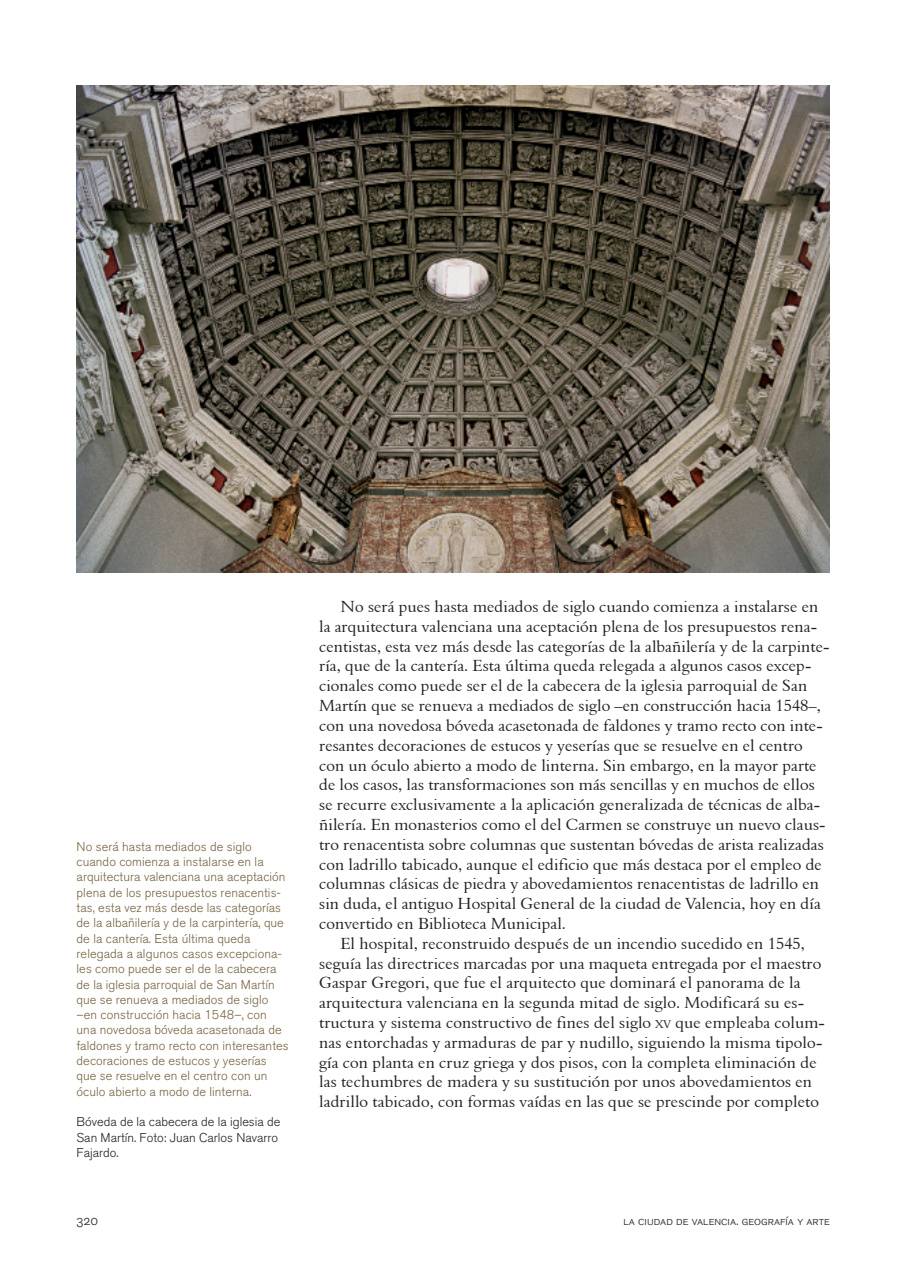
<style>
.page{position:relative;width:915px;height:1276px;background:#fff}
.page>*{position:absolute;margin:0;border:0;box-sizing:border-box;transform-origin:0 0}
.TEXTO{font:16.5px/19.8px "Aldine 401 BT Roman A";letter-spacing:.005em;color:#231f20}
.t1{font:13.5px "Akzidenz Grotesk BQ Light SC";color:#231f20}
.DESTACADOS{font:300 12.75px/15.3px "Akzidenz Grotesk BQ";letter-spacing:.005em;color:#766340}
.t2{font:300 12.75px/15.3px "Akzidenz Grotesk BQ";color:#231f20}
.t3{font:12px "Akzidenz Grotesk BQ Light SC";color:#231f20}
.s1{font-size:11.55px}
</style>
<div class="page">
<img style="left:77px;top:85px;width:752px;height:487px">
<p class="DESTACADOS" style="left:77px;top:839px;width:213px">No será hasta mediados de siglo cuando comienza a instalarse en la arquitectura valenciana una aceptación plena de los presupuestos renacentis&shy;tas, esta vez más desde las categorías de la albañilería y de la carpintería, que de la cantería. Esta última queda relegada a algunos casos excepciona&shy;les como puede ser el de la cabecera de la iglesia parroquial de San Martín que se renueva a mediados de siglo –en construcción hacia 1548–, con una novedosa bóveda acasetonada de faldones y tramo recto con interesantes decoraciones de estucos y yeserías que se resuelve en el centro con un óculo abierto a modo de linterna.</p>
<p class="t2" style="left:77px;top:1114px;width:205px">Bóveda de la cabecera de la iglesia de<br>San Martín. Foto: Juan Carlos Navarro<br>Fajardo.</p>
<p class="TEXTO" style="left:319px;top:596px;width:511px;text-indent:21px">No será pues hasta mediados de siglo cuando comienza a instalarse en la arquitectura valenciana una aceptación plena de los presupuestos rena&shy;centistas, esta vez más desde las categorías de la albañilería y de la carpinte&shy;ría, que de la cantería. Esta última queda relegada a algunos casos excep&shy;cionales como puede ser el de la cabecera de la iglesia parroquial de San Martín que se renueva a mediados de siglo –en construcción hacia 1548–, con una novedosa bóveda acasetonada de faldones y tramo recto con inte&shy;resantes decoraciones de estucos y yeserías que se resuelve en el centro con un óculo abierto a modo de linterna. Sin embargo, en la mayor parte de los casos, las transformaciones son más sencillas y en muchos de ellos se recurre exclusivamente a la aplicación generalizada de técnicas de alba&shy;ñilería. En monasterios como el del Carmen se construye un nuevo claus&shy;tro renacentista sobre columnas que sustentan bóvedas de arista realizadas con ladrillo tabicado, aunque el edificio que más destaca por el empleo de columnas clásicas de piedra y abovedamientos renacentistas de ladrillo en sin duda, el antiguo Hospital General de la ciudad de Valencia, hoy en día convertido en Biblioteca Municipal.</p>
<p class="TEXTO" style="left:319px;top:933px;width:507px;text-indent:21px">El hospital, reconstruido después de un incendio sucedido en 1545, seguía las directrices marcadas por una maqueta entregada por el maestro Gaspar Gregori, que fue el arquitecto que dominará el panorama de la arquitectura valenciana en la segunda mitad de siglo. Modificará su es&shy;tructura y sistema constructivo de fines del siglo <span class="s1">xv</span> que empleaba colum&shy;nas entorchadas y armaduras de par y nudillo, siguiendo la misma tipolo&shy;gía con planta en cruz griega y dos pisos, con la completa eliminación de las techumbres de madera y su sustitución por unos abovedamientos en ladrillo tabicado, con formas vaídas en las que se prescinde por completo</p>
<p class="t1" style="left:77px;top:1212px;width:23px">320</p>
<p class="t3" style="left:623px;top:1213px;width:208px">la ciudad de valencia. geografía y arte</p>
</div>
